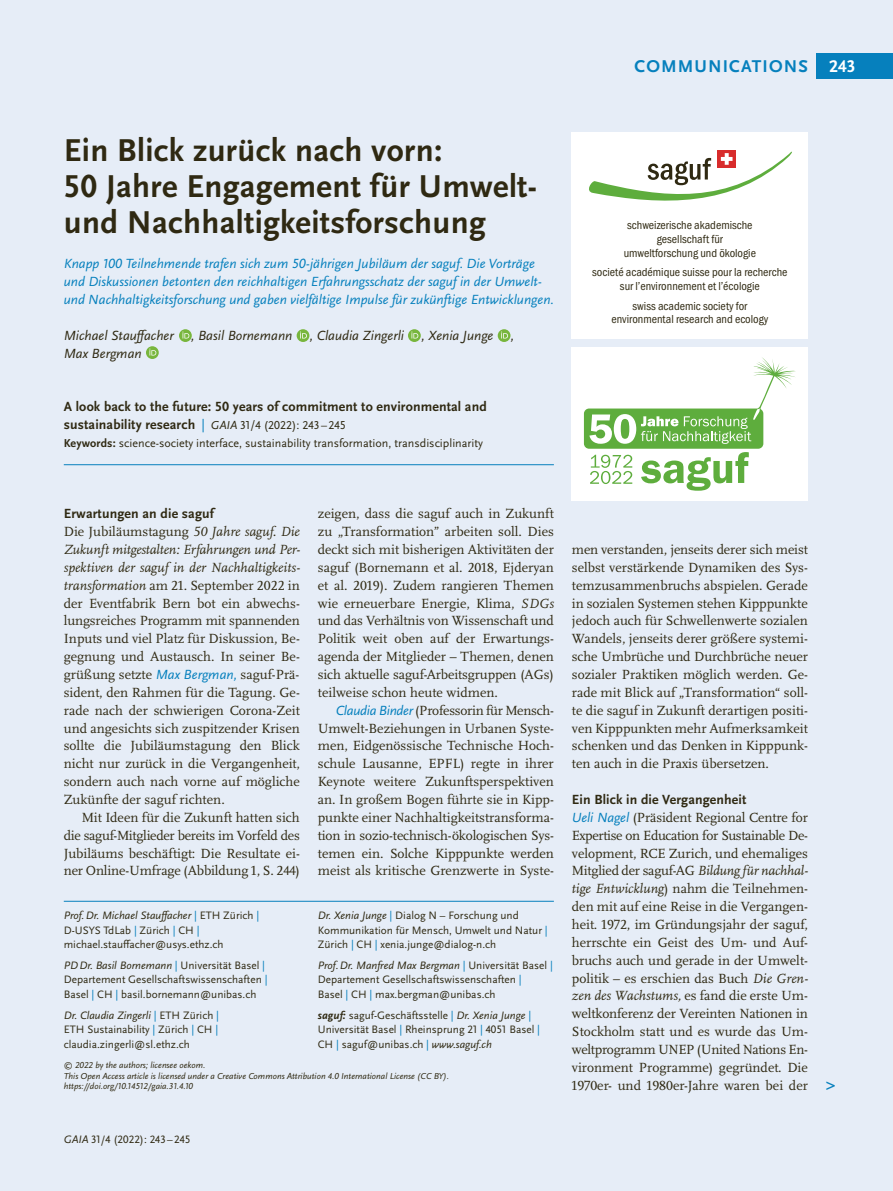
<style>
.page{position:relative;width:893px;height:1191px;background:#e6edf7}
.page>*{position:absolute;margin:0;border:0;box-sizing:border-box;transform-origin:0 0}
.Ü1_22_22{font:700 33px/35.7px "Scala Sans Pro";letter-spacing:.01em;color:#2f2912}
.InfoÜ{font:700 17.85px "Scala Sans Pro";letter-spacing:.06em;color:#0680bd}
.t1{font:700 17.85px "Scala Sans Pro";color:#fff}
.Ü3_9_25_11_9{font:700 17.85px "Scala Sans Pro";color:#0680bd}
.Fließtext_oE{font:13.8px/17.9px "Scala Pro";color:#2f2912;text-align:justify}
.Vorspann{font:italic 13.8px/17.9px "Scala Sans Pro";color:#0680bd}
.Abstract_Ü1{font:700 13.8px/17.9px "Scala Sans Pro";letter-spacing:.01em;color:#2f2912}
.Autor_innen{font:italic 13.8px "Scala Sans Pro";color:#2f2912}
.Ü3_9_25_11_9-2{font:700 13.8px "Scala Sans Pro";letter-spacing:.01em;color:#2f2912}
.t2{font:condensed 12px/13.5px "Franklin Gothic Itc T";color:#2f2912;text-align:center}
.Abstract_Ü1-2{font:12px "Scala Sans Pro";color:#2f2912}
.Autor_innen-Adressen{font:11.25px/14.2px "Scala Sans Pro";color:#2f2912}
.License{font:italic 9px/10.5px "Scala Sans Pro";color:#2f2912}
.s1{font-weight:400;color:#0680bd}
.s2{font-weight:400;font-style:italic;font-size:12px}
.s3{font-weight:400;font-size:12px}
.s4{font-weight:700}
.s5{font-style:italic}
.s6{font-family:"Scala Sans Pro";font-style:italic;color:#0680bd}
.s7{color:#0680bd}
.s8{font-weight:700;font-style:italic}
</style>
<div class="page">
<div style="left:816px;top:53px;width:77px;height:25px;background:#0680bd"></div>
<div style="left:572px;top:132px;width:236px;height:207px;background:#fff"></div>
<hr style="left:64px;top:464px;width:490px;height:1px;background:#0680bd">
<hr style="left:64px;top:901px;width:490px;height:1px;background:#0680bd">
<svg style="left:589px;top:150px;width:203px;height:51px"></svg>
<svg style="left:297px;top:329px;width:12px;height:13px"></svg>
<svg style="left:300px;top:331px;width:7px;height:7px"></svg>
<div style="left:572px;top:347px;width:236px;height:153px;background:#fff"></div>
<div style="left:584px;top:408px;width:179px;height:41px;background:#5ead3d;border-radius:5px"></div>
<svg style="left:641px;top:452px;width:108px;height:39px"></svg>
<svg style="left:590px;top:455px;width:42px;height:29px"></svg>
<svg style="left:589px;top:357px;width:207px;height:87px"></svg>
<svg style="left:179px;top:329px;width:13px;height:13px"></svg>
<svg style="left:182px;top:331px;width:7px;height:7px"></svg>
<svg style="left:146px;top:346px;width:13px;height:13px"></svg>
<svg style="left:149px;top:348px;width:7px;height:7px"></svg>
<svg style="left:408px;top:329px;width:13px;height:13px"></svg>
<svg style="left:411px;top:331px;width:7px;height:7px"></svg>
<svg style="left:498px;top:329px;width:12px;height:13px"></svg>
<svg style="left:501px;top:331px;width:7px;height:7px"></svg>
<h5 class="InfoÜ" style="left:635px;top:56px;width:175px">COMMUNICATIONS</h5>
<p class="t1" style="left:829px;top:56px;width:28px">243</p>
<p class="Ü1_22_22" style="left:64px;top:133px;width:380px">Ein Blick zurück nach vorn:</p>
<p class="Ü1_22_22" style="left:64px;top:169px;width:475px">50 Jahre Engagement für Umwelt&shy;und Nachhaltigkeitsforschung</p>
<p class="Vorspann" style="left:64px;top:255px;width:492px">Knapp 100 Teilnehmende trafen sich zum 50-jährigen Jubiläum der saguf. Die Vorträge und Diskussionen betonten den reichhaltigen Erfahrungsschatz der saguf in der Umwelt&shy;und Nachhaltigkeitsforschung und gaben vielfältige Impulse für zukünftige Entwicklungen.</p>
<p class="Autor_innen" style="left:64px;top:327px;width:111px">Michael Stauffacher</p>
<p class="Autor_innen" style="left:191px;top:327px;width:103px">, Basil Bornemann</p>
<p class="Autor_innen" style="left:310px;top:327px;width:96px">, Claudia Zingerli</p>
<p class="Autor_innen" style="left:421px;top:327px;width:74px">, Xenia Junge</p>
<p class="Autor_innen" style="left:511px;top:327px;width:5px">,</p>
<p class="Autor_innen" style="left:64px;top:345px;width:79px">Max Bergman</p>
<p class="Abstract_Ü1" style="left:64px;top:398px;width:424px">A look back to the future: 50 years of commitment to environmental and sustainability research <span class="s1">|</span> <span class="s2">GAIA</span> <span class="s3">31/4 (2022): 243–245</span></p>
<p class="Abstract_Ü1-2" style="left:64px;top:436px;width:421px"><span class="s4">Keywords:</span> science-society interface, sustainability transformation, transdisciplinarity</p>
<p class="t2" style="left:627px;top:218px;width:127px">schweizerische akademische</p>
<p class="t2" style="left:657px;top:232px;width:68px">gesellschaft für</p>
<p class="t2" style="left:624px;top:245px;width:134px">umweltforschung und ökologie</p>
<p class="t2" style="left:592px;top:265px;width:197px">societé académique suisse pour la recherche sur l’environnement et l’écologie</p>
<p class="t2" style="left:632px;top:299px;width:116px">swiss academic society for</p>
<p class="t2" style="left:611px;top:312px;width:158px">environmental research and ecology</p>
<h3 class="Ü3_9_25_11_9-2" style="left:64px;top:506px;width:152px">Erwartungen an die saguf</h3>
<p class="Fließtext_oE" style="left:64px;top:523px;width:238px">Die Jubiläumstagung <span class="s5">50 Jahre saguf. Die Zukunft mitgestalten: Erfahrungen und Per&shy;spektiven der saguf in der Nachhaltigkeits&shy;transformation</span> am 21. September 2022 in der Eventfabrik Bern bot ein abwechs&shy;lungsreiches Programm mit spannenden Inputs und viel Platz für Diskussion, Be&shy;gegnung und Austausch. In seiner Be&shy;grüßung setzte <span class="s6">Max Bergman,</span> saguf-Prä-</p>
<p class="Fließtext_oE" style="left:64px;top:683px;width:238px">sident, den Rahmen für die Tagung. Ge&shy;rade nach der schwierigen Corona-Zeit und angesichts sich zuspitzender Krisen sollte die Jubiläumstagung den Blick nicht nur zurück in die Vergangenheit, sondern auch nach vorne auf mögliche Zukünfte der saguf richten.</p>
<p class="Fließtext_oE" style="left:64px;top:808px;width:238px;text-indent:18px">Mit Ideen für die Zukunft hatten sich die saguf-Mitglieder bereits im Vorfeld des Jubiläums beschäftigt: Die Resultate ei&shy;ner Online-Umfrage (Abbildung 1, S. 244)</p>
<p class="Fließtext_oE" style="left:318px;top:505px;width:238px">zeigen, dass die saguf auch in Zukunft zu „Transformation” arbeiten soll. Dies deckt sich mit bisherigen Aktivitäten der saguf (Bornemann et al. 2018, Ejderyan et al. 2019). Zudem rangieren Themen wie erneuerbare Energie, Klima, <span class="s5">SDGs </span>und das Verhältnis von Wissenschaft und Politik weit oben auf der Erwartungs&shy;agenda der Mitglieder – Themen, denen sich aktuelle saguf-Arbeitsgruppen (AGs) teilweise schon heute widmen.</p>
<p class="Fließtext_oE" style="left:318px;top:701px;width:238px;text-indent:18px"><span class="s6">Claudia Binder</span> (Professorin für Mensch-Umwelt-Beziehungen in Urbanen Syste&shy;men, Eidgenössische Technische Hoch&shy;schule Lausanne, EPFL) regte in ihrer Keynote weitere Zukunftsperspektiven an. In großem Bogen führte sie in Kipp&shy;punkte einer Nachhaltigkeitstransforma&shy;tion in sozio-technisch-ökologischen Sys&shy;temen ein. Solche Kipppunkte werden meist als kritische Grenzwerte in Syste-</p>
<p class="Autor_innen-Adressen" style="left:64px;top:908px;width:197px"><span class="s5">Prof.Dr. Michael Stauffacher</span> <span class="s7">|</span> ETH Zürich <span class="s7">|<br></span>D-USYS TdLab <span class="s7">|</span> Zürich <span class="s7">|</span> CH <span class="s7">| </span>michael.stauffacher@usys.ethz.ch</p>
<p class="Autor_innen-Adressen" style="left:64px;top:958px;width:205px"><span class="s5">PDDr. Basil Bornemann</span> <span class="s7">|</span> Universität Basel <span class="s7">|<br></span>Departement Gesellschaftswissenschaften <span class="s7">|<br></span>Basel <span class="s7">|</span> CH <span class="s7">|</span> basil.bornemann@unibas.ch</p>
<p class="Autor_innen-Adressen" style="left:64px;top:1008px;width:157px;text-align:justify"><span class="s5">Dr. Claudia Zingerli</span> <span class="s7">|</span> ETH Zürich <span class="s7">| </span>ETH Sustainability <span class="s7">|</span> Zürich <span class="s7">|</span> CH <span class="s7">| </span>claudia.zingerli@sl.ethz.ch</p>
<p class="License" style="left:64px;top:1060px;width:387px">© 2022 by the authors; licensee oekom.<br>This Open Access article is licensed under a Creative Commons Attribution 4.0 International License (CC BY). https://doi.org/10.14512/gaia.31.4.10</p>
<p class="Autor_innen-Adressen" style="left:318px;top:908px;width:231px"><span class="s5">Dr. Xenia Junge</span> <span class="s7">|</span> Dialog N – Forschung und<br>Kommunikation für Mensch, Umwelt und Natur <span class="s7">|<br></span>Zürich <span class="s7">|</span> CH <span class="s7">|</span> xenia.junge@dialog-n.ch</p>
<p class="Autor_innen-Adressen" style="left:318px;top:958px;width:237px"><span class="s5">Prof.Dr. Manfred Max Bergman</span> <span class="s7">|</span> Universität Basel <span class="s7">|<br></span>Departement Gesellschaftswissenschaften <span class="s7">|<br></span>Basel <span class="s7">|</span> CH <span class="s7">|</span> max.bergman@unibas.ch</p>
<p class="Autor_innen-Adressen" style="left:318px;top:1008px;width:224px"><span class="s8">saguf:</span> saguf-Geschäftsstelle <span class="s7">|</span> <span class="s5">Dr. Xenia Junge</span> <span class="s7">|<br></span>Universität Basel <span class="s7">|</span> Rheinsprung 21 <span class="s7">|</span> 4051 Basel <span class="s7">|<br></span>CH <span class="s7">|</span> saguf@unibas.ch <span class="s7">|</span> <span class="s5">www.saguf.ch</span></p>
<p class="Autor_innen-Adressen" style="left:64px;top:1132px;width:128px"><span class="s5">GAIA</span> 31/4 (2022): 243 – 245</p>
<p class="Fließtext_oE" style="left:572px;top:541px;width:238px">men verstanden, jenseits derer sich meist selbst verstärkende Dynamiken des Sys&shy;temzusammenbruchs abspielen. Gerade in sozialen Systemen stehen Kipppunkte jedoch auch für Schwellenwerte sozialen Wandels, jenseits derer größere systemi&shy;sche Umbrüche und Durchbrüche neuer sozialer Praktiken möglich werden. Ge&shy;rade mit Blick auf „Transformation“ soll&shy;te die saguf in Zukunft derartigen positi&shy;ven Kipppunkten mehr Aufmerksamkeit schenken und das Denken in Kipppunk&shy;ten auch in die Praxis übersetzen.</p>
<h3 class="Ü3_9_25_11_9-2" style="left:572px;top:791px;width:176px">Ein Blick in die Vergangenheit</h3>
<p class="Fließtext_oE" style="left:572px;top:808px;width:238px"><span class="s6">Ueli Nagel</span> (Präsident Regional Centre for Expertise on Education for Sustainable De&shy;velopment, RCE Zurich, und ehemaliges Mitglied der saguf-AG <span class="s5">Bildung für nachhal&shy;tige Entwicklung</span>) nahm die Teilnehmen&shy;den mit auf eine Reise in die Vergangen&shy;heit. 1972, im Gründungsjahr der saguf, herrschte ein Geist des Um- und Auf&shy;bruchs auch und gerade in der Umwelt&shy;politik – es erschien das Buch <span class="s5">Die Gren-</span></p>
<p class="Fließtext_oE" style="left:572px;top:987px;width:238px"><span class="s5">zen des Wachstums,</span> es fand die erste Um&shy;weltkonferenz der Vereinten Nationen in Stockholm statt und es wurde das Um&shy;weltprogramm UNEP (United Nations En&shy;vironment Programme) gegründet. Die 1970er- und 1980er-Jahre waren bei der</p>
<h3 class="Ü3_9_25_11_9" style="left:826px;top:1073px;width:11px">&gt;</h3>
</div>
